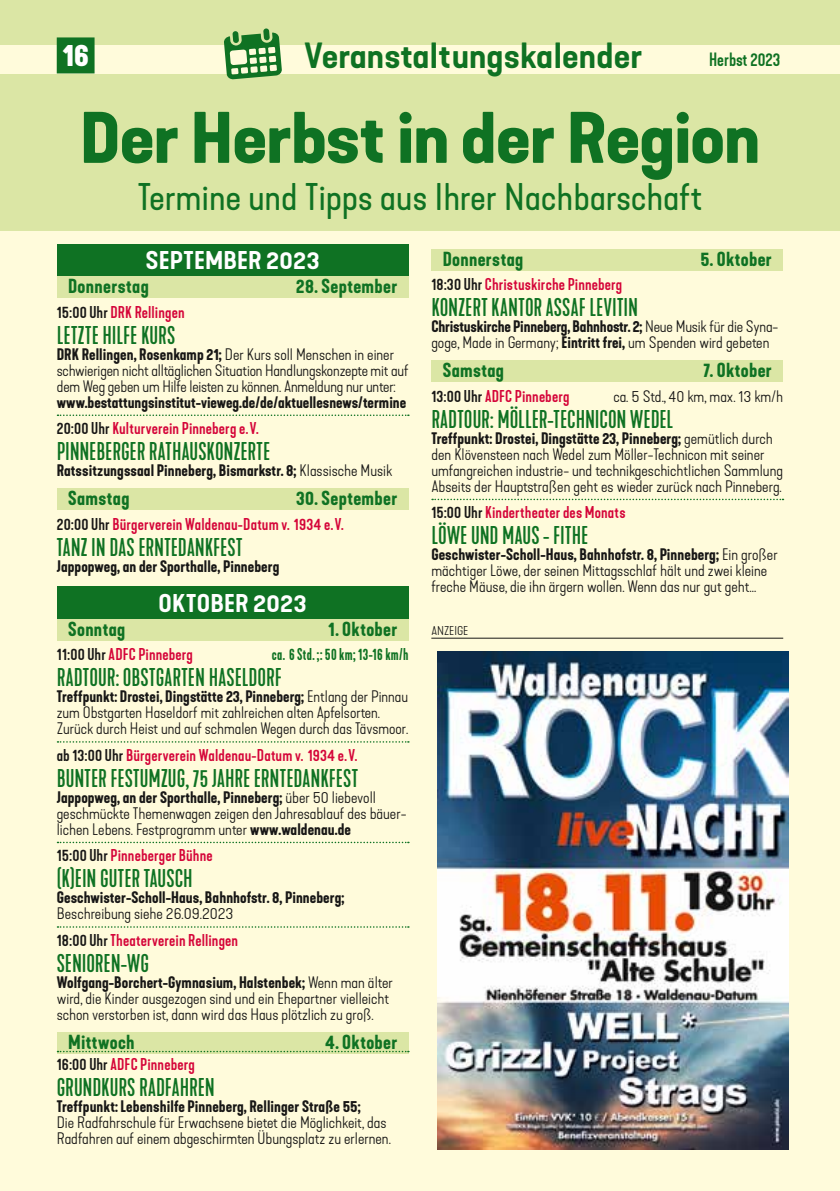
<style>
.page{position:relative;width:840px;height:1191px;background:#fff}
.page>*{position:absolute;margin:0;border:0;box-sizing:border-box;transform-origin:0 0}
.t1{font:700 expanded 68px "Kapra Neue";color:#0f7223}
.t2{font:expanded 36px "Kapra Neue";letter-spacing:.01em;color:#0f7223}
.t3{font:600 expanded 34px "Kapra Neue";letter-spacing:.02em;color:#0f7223}
.t4{font:700 30px "Kapra Neue";color:#fff}
.t5{font:condensed 24px "Kapra Neue";letter-spacing:.005em;color:#0f7223;scale:1.06 1}
.t6{font:600 expanded 24px "Kapra Neue";letter-spacing:.01em;color:#fff}
.t7{font:600 19px "Kapra Neue";letter-spacing:.02em;color:#0f7223}
.t8{font:500 18px "Kapra Neue";color:#0f7223}
.t9{font:500 16px "Kapra Neue";letter-spacing:.005em;color:#d50539}
.t10{font:500 condensed 16px "Kapra Neue";letter-spacing:.025em;color:#0f7223}
.t11{font:300 expanded 15.6px/16px "Kapra Neue";color:#181716}
.t12{font:600 15.6px "Kapra Neue";letter-spacing:.005em;color:#181716}
.t13{font:300 expanded 12px "Kapra Neue";color:#181716}
.s1{color:#181716}
.s2{font-weight:600;font-stretch:normal}
.s3{font-weight:300;font-stretch:expanded}
</style>
<div class="page">
<div style="left:0;top:0;width:839px;height:1191px;background:#fffbdb"></div>
<div style="left:57px;top:244px;width:351px;height:32px;background:#0f7223"></div>
<div style="left:57px;top:276px;width:351px;height:22px;background:#dbe6a5"></div>
<svg style="left:57px;top:414px;width:351px;height:2px"></svg>
<div style="left:57px;top:488px;width:351px;height:21px;background:#dbe6a5"></div>
<div style="left:57px;top:587px;width:351px;height:32px;background:#0f7223"></div>
<div style="left:57px;top:619px;width:351px;height:21px;background:#dbe6a5"></div>
<svg style="left:57px;top:741px;width:351px;height:1px"></svg>
<svg style="left:57px;top:841px;width:351px;height:2px"></svg>
<svg style="left:57px;top:926px;width:351px;height:1px"></svg>
<div style="left:57px;top:1032px;width:351px;height:21px;background:#dbe6a5"></div>
<svg style="left:57px;top:1050px;width:351px;height:2px"></svg>
<div style="left:431px;top:249px;width:351px;height:21px;background:#dbe6a5"></div>
<div style="left:431px;top:361px;width:351px;height:21px;background:#dbe6a5"></div>
<svg style="left:432px;top:499px;width:351px;height:1px"></svg>
<div style="left:0;top:0;width:839px;height:230px;background:#dbe6a5"></div>
<div style="left:0;top:45px;width:839px;height:29px;background:#fffbdb"></div>
<div style="left:57px;top:37px;width:37px;height:36px;background:#0f7223"></div>
<img style="left:437px;top:652px;width:351px;height:497px">
<svg style="left:224px;top:28px;width:58px;height:52px"></svg>
<hr style="left:431px;top:637px;width:351px;height:1px;background:#181716">
<h3 class="t4" style="left:62px;top:36px;width:28px">16</h3>
<h3 class="t3" style="left:304px;top:34px;width:339px">Veranstaltungskalender</h3>
<p class="t8" style="left:708px;top:49px;width:73px">Herbst 2023</p>
<h1 class="t1" style="left:80px;top:93px;width:681px">Der Herbst in der Region</h1>
<h2 class="t2" style="left:138px;top:175px;width:565px">Termine und Tipps aus Ihrer Nachbarschaft</h2>
<h3 class="t6" style="left:145px;top:245px;width:175px">SEPTEMBER 2023</h3>
<p class="t7" style="left:68px;top:274px;width:82px">Donnerstag</p>
<p class="t7" style="left:296px;top:274px;width:102px">28. September</p>
<p class="t9" style="left:57px;top:302px;width:129px"><span class="s1">15:00 Uhr</span> DRK Rellingen</p>
<h3 class="t5" style="left:57px;top:320px;width:113px">LETZTE HILFE KURS</h3>
<p class="t11" style="left:57px;top:346px;width:353px"><span class="s2">DRK Rellingen, Rosenkamp 21;</span> Der Kurs soll Menschen in einer schwierigen nicht alltäglichen Situation Handlungskonzepte mit auf dem Weg geben um Hilfe leisten zu können. Anmeldung nur unter:</p>
<p class="t12" style="left:57px;top:392px;width:351px">www.bestattungsinstitut-vieweg.de/de/aktuellesnews/termine</p>
<p class="t9" style="left:57px;top:419px;width:203px"><span class="s1">20:00 Uhr</span> Kulturverein Pinneberg e.V.</p>
<h3 class="t5" style="left:57px;top:437px;width:203px">PINNEBERGER RATHAUSKONZERTE</h3>
<p class="t12" style="left:57px;top:460px;width:337px">Ratssitzungssaal Pinneberg, Bismarkstr. 8; <span class="s3">Klassische Musik</span></p>
<p class="t7" style="left:68px;top:486px;width:63px">Samstag</p>
<p class="t7" style="left:296px;top:486px;width:103px">30. September</p>
<p class="t9" style="left:57px;top:514px;width:288px"><span class="s1">20:00 Uhr</span> Bürgerverein Waldenau-Datum v. 1934 e.V.</p>
<h3 class="t5" style="left:57px;top:532px;width:176px">TANZ IN DAS ERNTEDANKFEST</h3>
<p class="t12" style="left:57px;top:556px;width:224px">Jappopweg, an der Sporthalle, Pinneberg</p>
<h3 class="t6" style="left:158px;top:588px;width:150px">OKTOBER 2023</h3>
<p class="t7" style="left:68px;top:617px;width:59px">Sonntag</p>
<p class="t7" style="left:328px;top:617px;width:71px">1. Oktober</p>
<p class="t9" style="left:57px;top:645px;width:138px"><span class="s1">11:00 Uhr</span> ADFC Pinneberg</p>
<p class="t10" style="left:272px;top:645px;width:138px">ca. 6 Std. ;: 50 km; 13-16 km/h</p>
<h3 class="t5" style="left:57px;top:663px;width:214px">RADTOUR: OBSTGARTEN HASELDORF</h3>
<p class="t11" style="left:57px;top:689px;width:353px"><span class="s2">Treffpunkt: Drostei, Dingstätte 23, Pinneberg;</span> Entlang der Pinnau zum Obstgarten Haseldorf mit zahlreichen alten Apfelsorten.<br>Zurück durch Heist und auf schmalen Wegen durch das Tävsmoor.</p>
<p class="t9" style="left:57px;top:745px;width:302px"><span class="s1">ab 13:00 Uhr</span> Bürgerverein Waldenau-Datum v. 1934 e.V.</p>
<h3 class="t5" style="left:57px;top:763px;width:285px">BUNTER FESTUMZUG, 75 JAHRE ERNTEDANKFEST</h3>
<p class="t11" style="left:57px;top:789px;width:351px"><span class="s2">Jappopweg, an der Sporthalle, Pinneberg;</span> über 50 liebevoll geschmückte Themenwagen zeigen den Jahresablauf des bäuer&shy;lichen Lebens. Festprogramm unter <span class="s2">www.waldenau.de</span></p>
<p class="t9" style="left:57px;top:846px;width:157px"><span class="s1">15:00 Uhr</span> Pinneberger Bühne</p>
<h3 class="t5" style="left:57px;top:864px;width:130px">(K)EIN GUTER TAUSCH</h3>
<p class="t12" style="left:57px;top:887px;width:289px">Geschwister-Scholl-Haus, Bahnhofstr. 8, Pinneberg;</p>
<p class="t11" style="left:57px;top:906px;width:178px">Beschreibung siehe 26.09.2023</p>
<p class="t9" style="left:57px;top:930px;width:183px"><span class="s1">18:00 Uhr</span> Theaterverein Rellingen</p>
<h3 class="t5" style="left:57px;top:948px;width:88px">SENIOREN-WG</h3>
<p class="t11" style="left:57px;top:974px;width:337px"><span class="s2">Wolfgang-Borchert-Gymnasium, Halstenbek;</span> Wenn man älter wird, die Kinder ausgezogen sind und ein Ehepartner vielleicht schon verstorben ist, dann wird das Haus plötzlich zu groß.</p>
<p class="t7" style="left:68px;top:1030px;width:68px">Mittwoch</p>
<p class="t7" style="left:325px;top:1030px;width:73px">4. Oktober</p>
<p class="t9" style="left:57px;top:1055px;width:140px"><span class="s1">16:00 Uhr</span> ADFC Pinneberg</p>
<h3 class="t5" style="left:57px;top:1073px;width:150px">GRUNDKURS RADFAHREN</h3>
<p class="t12" style="left:57px;top:1096px;width:305px">Treffpunkt: Lebenshilfe Pinneberg, Rellinger Straße 55;</p>
<p class="t11" style="left:57px;top:1115px;width:335px">Die Radfahrschule für Erwachsene bietet die Möglichkeit, das<br>Radfahren auf einem abgeschirmten Übungsplatz zu erlernen.</p>
<p class="t7" style="left:442px;top:247px;width:82px">Donnerstag</p>
<p class="t7" style="left:700px;top:247px;width:73px">5. Oktober</p>
<p class="t9" style="left:431px;top:275px;width:192px"><span class="s1">18:30 Uhr</span> Christuskirche Pinneberg</p>
<h3 class="t5" style="left:431px;top:293px;width:196px">KONZERT KANTOR ASSAF LEVITIN</h3>
<p class="t11" style="left:431px;top:319px;width:348px"><span class="s2">Christuskirche Pinneberg, Bahnhostr. 2;</span> Neue Musik für die Syna&shy;goge, Made in Germany; <span class="s2">Eintritt frei,</span> um Spenden wird gebeten</p>
<p class="t7" style="left:442px;top:358px;width:63px">Samstag</p>
<p class="t7" style="left:703px;top:358px;width:70px">7. Oktober</p>
<p class="t9" style="left:431px;top:386px;width:140px"><span class="s1">13:00 Uhr</span> ADFC Pinneberg</p>
<p class="t11" style="left:613px;top:388px;width:171px">ca. 5 Std., 40 km, max. 13 km/h</p>
<h3 class="t5" style="left:431px;top:405px;width:229px">RADTOUR: MÖLLER-TECHNICON WEDEL</h3>
<p class="t11" style="left:431px;top:430px;width:353px"><span class="s2">Treffpunkt: Drostei, Dingstätte 23, Pinneberg;</span> gemütlich durch den Klövensteen nach Wedel zum Möller-Technicon mit seiner umfangreichen industrie- und technikgeschichtlichen Sammlung Abseits der Hauptstraßen geht es wieder zurück nach Pinneberg.</p>
<p class="t9" style="left:431px;top:503px;width:196px"><span class="s1">15:00 Uhr</span> Kindertheater des Monats</p>
<h3 class="t5" style="left:431px;top:521px;width:149px">LÖWE UND MAUS - FITHE</h3>
<p class="t11" style="left:431px;top:547px;width:348px"><span class="s2">Geschwister-Scholl-Haus, Bahnhofstr. 8, Pinneberg;</span> Ein großer mächtiger Löwe, der seinen Mittagsschlaf hält und zwei kleine freche Mäuse, die ihn ärgern wollen. Wenn das nur gut geht...</p>
<p class="t13" style="left:431px;top:623px;width:38px">ANZEIGE</p>
</div>
